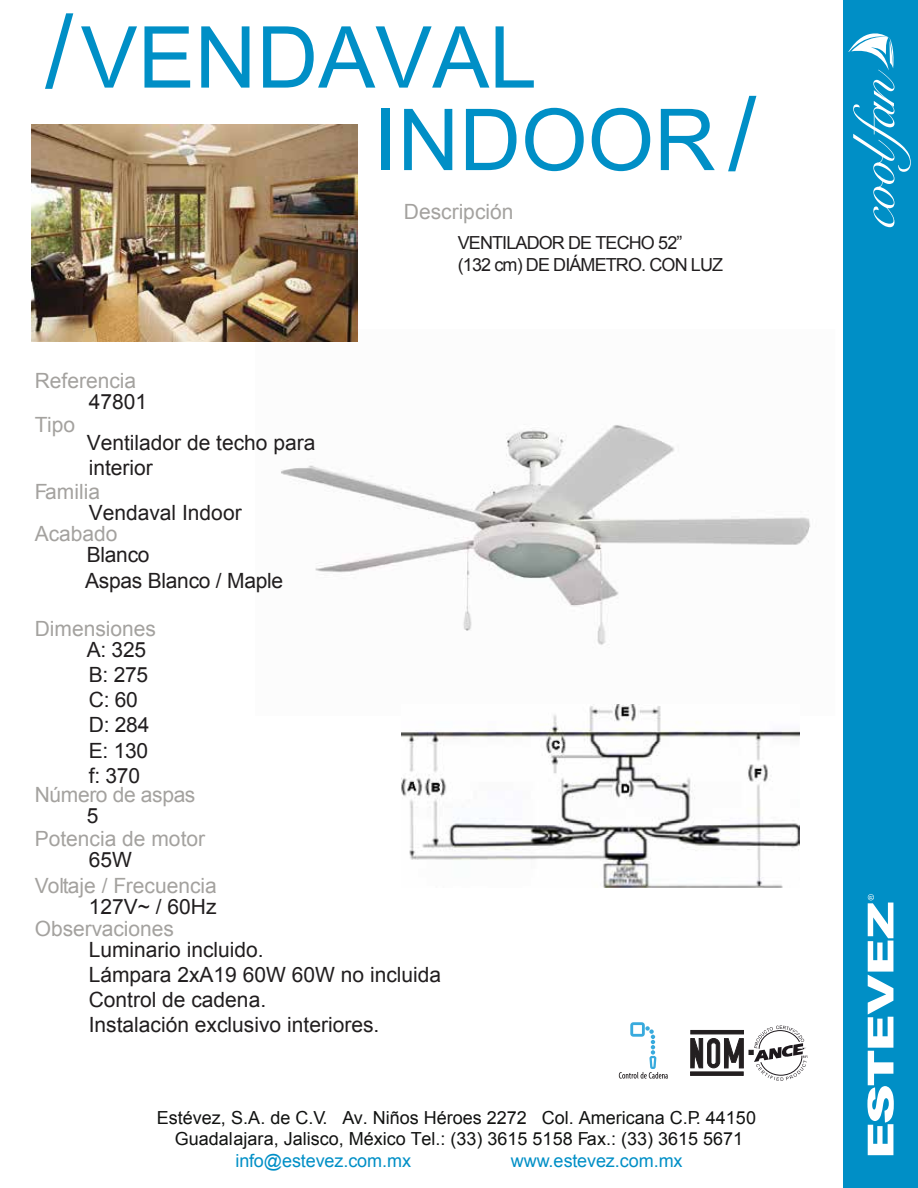
<style>
.page{position:relative;width:918px;height:1188px;background:#fff}
.page>*{position:absolute;margin:0;border:0;box-sizing:border-box;transform-origin:0 0}
.t1{font:85.5px "Arial";color:#008fc6}
.t2{font:21px/25.2px "Arial";color:#211e1f}
.t3{font:21px "Arial";color:#a4a29f}
.t4{font:18px/21.6px "Arial";color:#111211;text-align:center}
.t5{font:18px/21.6px "Arial";letter-spacing:-.05em;color:#211e1f}
.t6{font:18px "Arial";letter-spacing:-.01em;color:#008fc6}
.s1{font-size:102px}
</style>
<div class="page">
<img style="left:256px;top:341px;width:555px;height:364px">
<img style="left:402px;top:705px;width:397px;height:182px">
<svg style="left:691px;top:1038px;width:52px;height:30px"></svg>
<hr style="left:691px;top:1030px;width:52px;height:4px;background:#231f20">
<hr style="left:691px;top:1072px;width:52px;height:3px;background:#231f20">
<svg style="left:749px;top:1026px;width:59px;height:55px"></svg>
<svg style="left:619px;top:1022px;width:49px;height:57px"></svg>
<img style="left:32px;top:125px;width:326px;height:216px">
<div style="left:843px;top:0;width:75px;height:1188px;background:#008fc6"></div>
<svg style="left:867px;top:894px;width:27px;height:261px"></svg>
<svg style="left:848px;top:33px;width:63px;height:194px"></svg>
<h1 class="t1" style="left:45px;top:2px;width:493px"><span class="s1">/</span>VENDAVAL</h1>
<h1 class="t1" style="left:374px;top:84px;width:384px">INDOOR<span class="s1">/</span></h1>
<p class="t3" style="left:404px;top:198px;width:111px">Descripción</p>
<p class="t5" style="left:458px;top:232px;width:267px">VENTILADOR DE TECHO 52”<br>(132 cm) DE DIÁMETRO. CON LUZ</p>
<p class="t3" style="left:35px;top:367px;width:103px">Referencia</p>
<p class="t2" style="left:89px;top:390px;width:60px">47801</p>
<p class="t3" style="left:35px;top:411px;width:42px">Tipo</p>
<p class="t2" style="left:87px;top:430px;width:230px">Ventilador de techo para interior</p>
<p class="t3" style="left:35px;top:478px;width:67px">Familia</p>
<p class="t2" style="left:89px;top:501px;width:154px">Vendaval Indoor</p>
<p class="t3" style="left:35px;top:520px;width:84px">Acabado</p>
<p class="t2" style="left:85px;top:543px;width:200px">Blanco<br>Aspas Blanco / Maple</p>
<p class="t3" style="left:35px;top:615px;width:123px">Dimensiones</p>
<p class="t2" style="left:87px;top:637px;width:64px">A: 325<br>B: 275<br>C: 60<br>D: 284<br>E: 130 f: 370</p>
<p class="t3" style="left:35px;top:781px;width:162px">Número de aspas</p>
<p class="t2" style="left:87px;top:804px;width:13px">5</p>
<p class="t3" style="left:35px;top:825px;width:172px">Potencia de motor</p>
<p class="t2" style="left:89px;top:847px;width:45px">65W</p>
<p class="t3" style="left:35px;top:872px;width:184px">Voltaje / Frecuencia</p>
<p class="t2" style="left:89px;top:894px;width:129px">127V~ / 60Hz</p>
<p class="t3" style="left:35px;top:915px;width:141px">Observaciones</p>
<p class="t2" style="left:89px;top:937px;width:354px">Luminario incluido.<br>Lámpara 2xA19 60W 60W no incluida<br>Control de cadena.<br>Instalación exclusivo interiores.</p>
<p class="t4" style="left:157px;top:1107px;width:601px">Estévez, S.A. de C.V. Av. Niños Héroes 2272 Col. Americana C.P. 44150<br>Guadalajara, Jalisco, México Tel.: (33) 3615 5158 Fax.: (33) 3615 5671</p>
<p class="t6" style="left:235px;top:1149px;width:177px">info@estevez.com.mx</p>
<p class="t6" style="left:511px;top:1149px;width:173px">www.estevez.com.mx</p>
</div>
